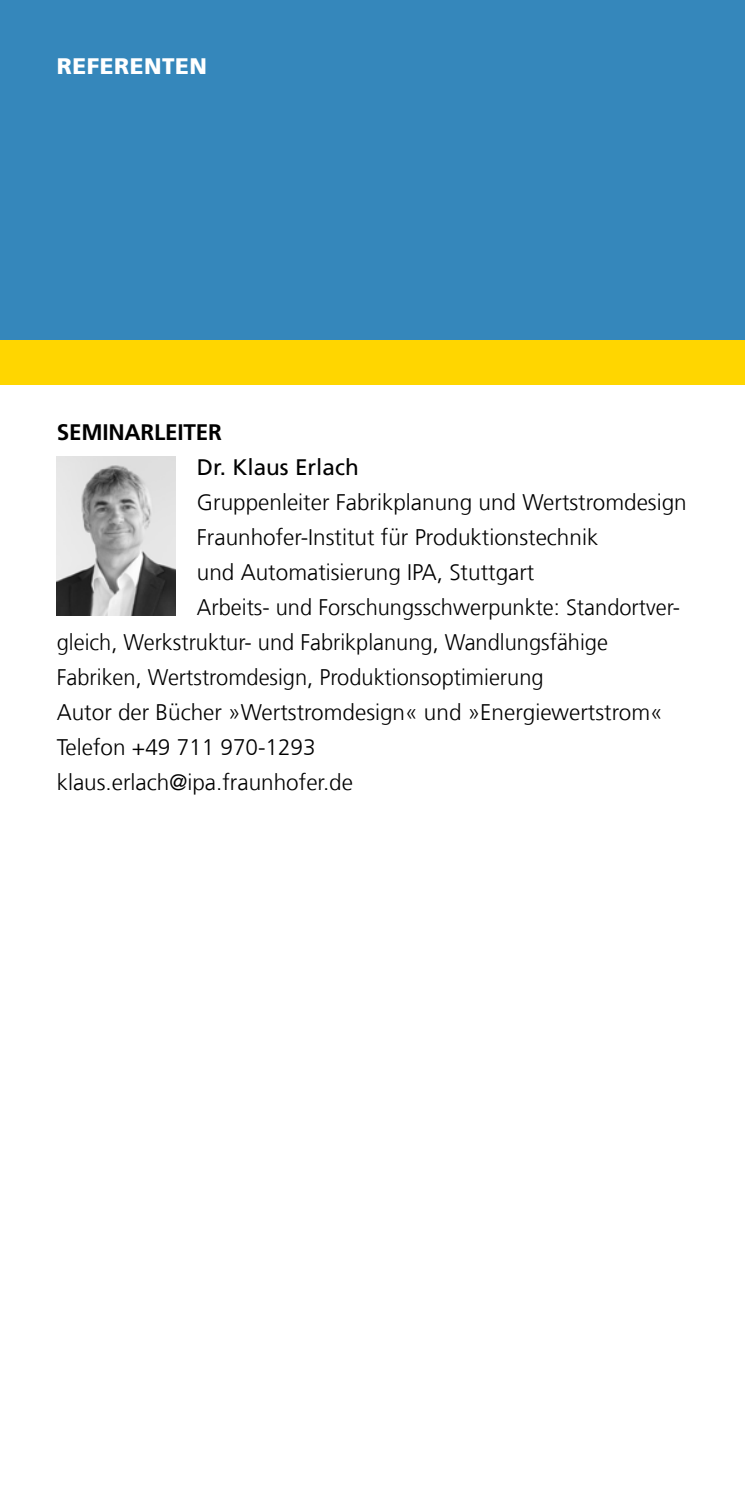
<style>
.page{position:relative;width:745px;height:1489px;background:#fff}
.page>*{position:absolute;margin:0;border:0;box-sizing:border-box;transform-origin:0 0}
.t1{font:300 22.5px "Frutiger LT Com";color:#000}
.t2{font:22.5px "Frutiger LT Com";color:#000}
.t3{font:700 22.5px "Frutiger LT Com";letter-spacing:-.01em;color:#000}
.t4{font:900 22.5px "Frutiger LT Com";letter-spacing:.025em;color:#fff}
</style>
<div class="page">
<hr style="left:744px;top:0;width:1px;height:340px;background:#3587bb">
<div style="left:0;top:0;width:744px;height:340px;background:#3587bb"></div>
<div style="left:0;top:340px;width:744px;height:44px;background:#ffd600"></div>
<img style="left:57px;top:457px;width:118px;height:158px">
<p class="t4" style="left:57px;top:52px;width:152px">REFERENTEN</p>
<p class="t3" style="left:57px;top:419px;width:166px">SEMINARLEITER</p>
<p class="t2" style="left:197px;top:454px;width:163px">Dr. Klaus Erlach</p>
<p class="t1" style="left:197px;top:489px;width:491px">Gruppenleiter Fabrikplanung und Wertstromdesign</p>
<p class="t1" style="left:197px;top:524px;width:402px">Fraunhofer-Institut für Produktionstechnik</p>
<p class="t1" style="left:197px;top:559px;width:339px">und Automatisierung IPA, Stuttgart</p>
<p class="t1" style="left:197px;top:594px;width:484px">Arbeits- und Forschungsschwerpunkte: Standortver-</p>
<p class="t1" style="left:57px;top:629px;width:552px">gleich, Werkstruktur- und Fabrikplanung, Wandlungsfähige</p>
<p class="t1" style="left:57px;top:664px;width:488px">Fabriken, Wertstromdesign, Produktionsoptimierung</p>
<p class="t1" style="left:57px;top:699px;width:607px">Autor der Bücher »Wertstromdesign« und »Energiewertstrom«</p>
<p class="t1" style="left:57px;top:734px;width:260px">Telefon +49 711 970-1293</p>
<p class="t1" style="left:57px;top:769px;width:297px">klaus.erlach@ipa.fraunhofer.de</p>
</div>
